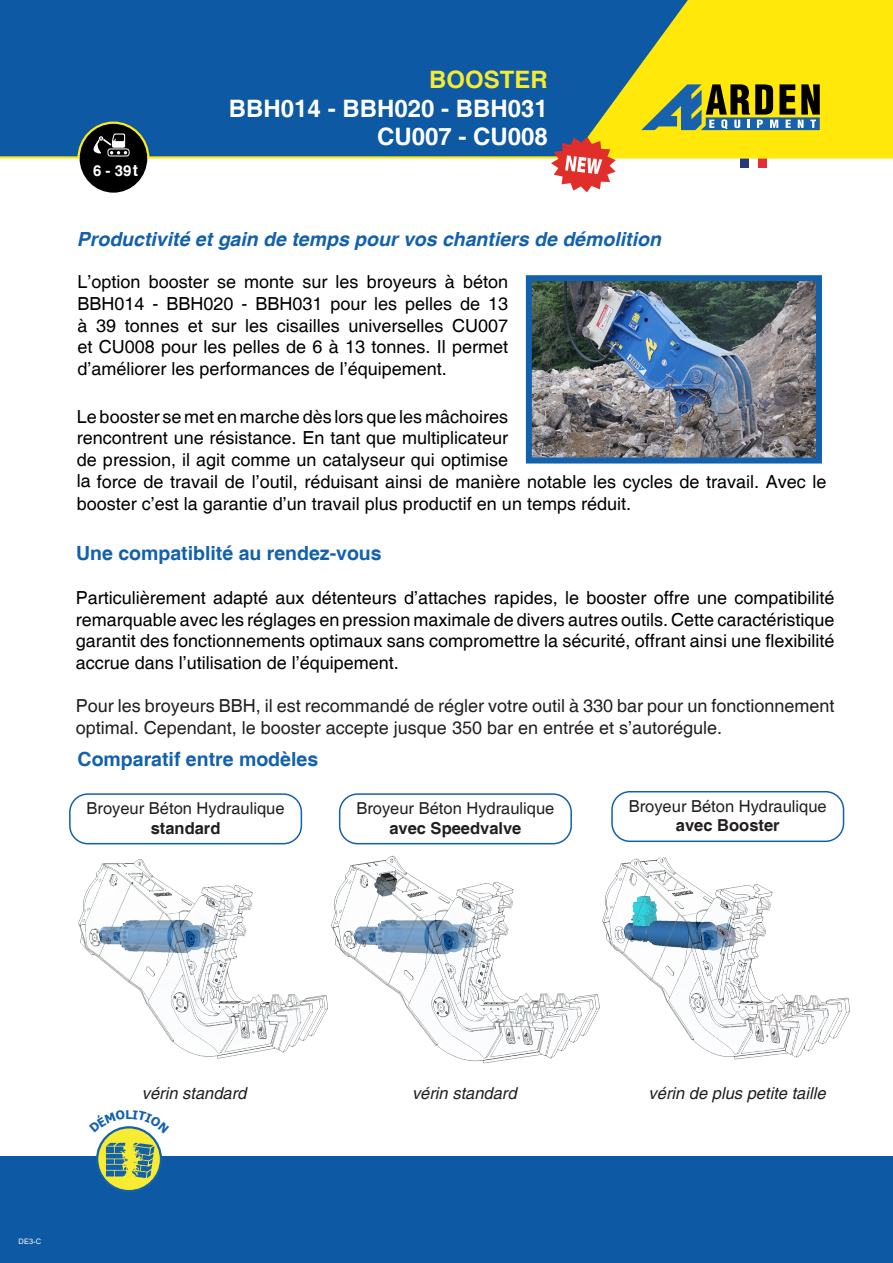
<style>
.page{position:relative;width:893px;height:1263px;background:#fff}
.page>*{position:absolute;margin:0;border:0;box-sizing:border-box;transform-origin:0 0}
.t1{font:700 24px "Helvetica";color:#fff}
.t2{font:700 24px "Helvetica";color:#f7ea33}
.t3{font:italic 700 19.5px "Helvetica";color:#1361ad}
.t4{font:700 19.5px "Helvetica";color:#1361ad}
.t5{font:18px/21.6px "Helvetica";color:#000002;text-align:justify}
.t6{font:18px/21.6px "Helvetica";color:#231f20}
.t7{font:16.5px/19.8px "Helvetica";color:#231f20;text-align:center}
.t8{font:italic 16.5px "Helvetica";color:#231f20}
.t9{font:700 15px "Helvetica";color:#fff}
.t10{font:700 12px "Tahoma";color:#1361ad}
.t11{font:7.5px "Arial";color:#fff}
.s1{font-size:16.2px}
.s2{font-weight:700}
</style>
<div class="page">
<div style="left:758px;top:152px;width:9px;height:16px;background:#e62e3b"></div>
<div style="left:740px;top:152px;width:9px;height:16px;background:#263880"></div>
<div style="left:0;top:1156px;width:893px;height:107px;background:#0d59a3"></div>
<div style="left:41px;top:0;width:852px;height:157px;background:#ffe80a"></div>
<div style="left:0;top:0;width:688px;height:156px;background:#0d59a3"></div>
<hr style="left:0;top:156px;width:893px;height:3px;background:#fceb14">
<div style="left:80px;top:124px;width:67px;height:68px;background:#000;border-radius:50%"></div>
<div style="left:80px;top:123px;width:67px;height:70px;border:2px solid #000;border-radius:50%"></div>
<svg style="left:76px;top:120px;width:75px;height:41px"></svg>
<svg style="left:641px;top:84px;width:179px;height:46px"></svg>
<svg style="left:551px;top:137px;width:65px;height:55px"></svg>
<svg style="left:97px;top:1127px;width:64px;height:64px"></svg>
<div style="left:96px;top:1126px;width:66px;height:66px;border:2px solid #1361ad;border-radius:50%"></div>
<svg style="left:106px;top:1143px;width:49px;height:35px"></svg>
<img style="left:604px;top:857px;width:246px;height:203px">
<img style="left:78px;top:859px;width:250px;height:200px">
<img style="left:331px;top:855px;width:273px;height:209px">
<div style="left:339px;top:793px;width:233px;height:51px;border:2px solid #1361ad;border-radius:18px"></div>
<div style="left:611px;top:791px;width:233px;height:51px;border:2px solid #1361ad;border-radius:18px"></div>
<div style="left:69px;top:793px;width:233px;height:51px;border:2px solid #1361ad;border-radius:18px"></div>
<img style="left:533px;top:282px;width:282px;height:174px">
<div style="left:526px;top:275px;width:296px;height:188px;border:6px solid #1361ad"></div>
<svg style="left:109px;top:1126px;width:16px;height:7px"></svg>
<svg style="left:133px;top:1126px;width:16px;height:7px"></svg>
<p class="t9" style="left:93px;top:162px;width:46px">6 - 39<span class="s1">t</span></p>
<p class="t2" style="left:429px;top:65px;width:120px">BOOSTER</p>
<p class="t1" style="left:229px;top:93px;width:320px">BBH014 - BBH020 - BBH031</p>
<p class="t1" style="left:377px;top:122px;width:172px">CU007 - CU008</p>
<p class="t3" style="left:77px;top:227px;width:586px">Productivité et gain de temps pour vos chantiers de démolition</p>
<p class="t5" style="left:78px;top:272px;width:432px">L’option booster se monte sur les broyeurs à béton BBH014 - BBH020 - BBH031 pour les pelles de 13 à 39 tonnes et sur les cisailles universelles CU007 et CU008 pour les pelles de 6 à 13 tonnes. Il permet d’améliorer les performances de l’équipement.</p>
<p class="t5" style="left:77px;top:406px;width:433px">Le booster se met en marche dès lors que les mâchoires rencontrent une résistance. En tant que multiplicateur de pression, il agit comme un catalyseur qui optimise</p>
<p class="t5" style="left:77px;top:472px;width:751px">la force de travail de l’outil, réduisant ainsi de manière notable les cycles de travail. Avec le booster c’est la garantie d’un travail plus productif en un temps réduit.</p>
<p class="t4" style="left:76px;top:542px;width:307px">Une compatiblité au rendez-vous</p>
<p class="t5" style="left:76px;top:588px;width:760px">Particulièrement adapté aux détenteurs d’attaches rapides, le booster offre une compatibilité remarquable avec les réglages en pression maximale de divers autres outils. Cette caractéristique garantit des fonctionnements optimaux sans compromettre la sécurité, offrant ainsi une flexibilité accrue dans l’utilisation de l’équipement.</p>
<p class="t6" style="left:76px;top:696px;width:760px">Pour les broyeurs BBH, il est recommandé de régler votre outil à 330 bar pour un fonctionnement optimal. Cependant, le booster accepte jusque 350 bar en entrée et s’autorégule.</p>
<p class="t4" style="left:78px;top:747px;width:242px">Comparatif entre modèles</p>
<p class="t7" style="left:87px;top:799px;width:200px">Broyeur Béton Hydraulique <span class="s2">standard</span></p>
<p class="t7" style="left:356px;top:799px;width:200px">Broyeur Béton Hydraulique <span class="s2">avec Speedvalve</span></p>
<p class="t7" style="left:629px;top:796px;width:200px">Broyeur Béton Hydraulique <span class="s2">avec Booster</span></p>
<p class="t11" style="left:19px;top:1236px;width:24px">DE3-C</p>
<p class="t10" style="left:125px;top:1106px;width:8px">L</p>
<p class="t8" style="left:142px;top:1083px;width:106px">vérin standard</p>
<p class="t8" style="left:412px;top:1083px;width:106px">vérin standard</p>
<p class="t8" style="left:649px;top:1083px;width:178px">vérin de plus petite taille</p>
</div>
